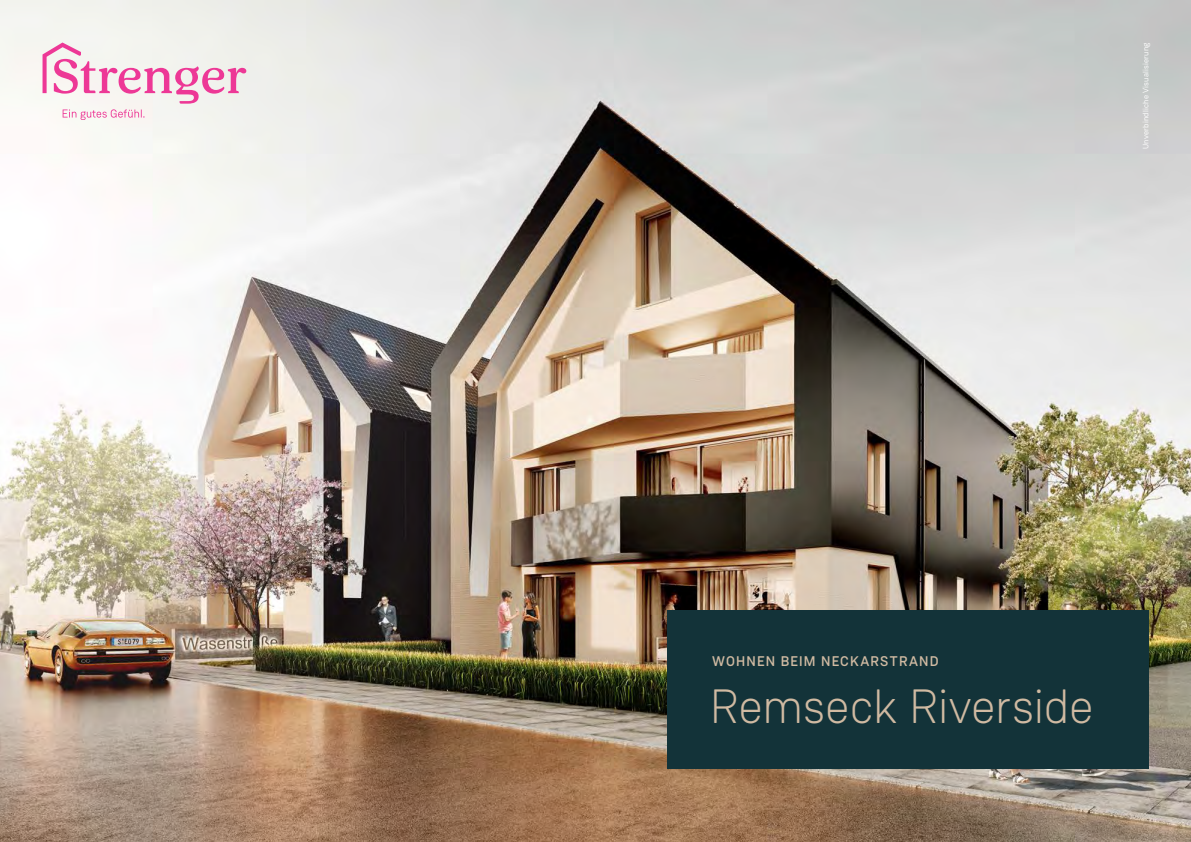
<style>
.page{position:relative;width:1191px;height:842px;background:#fff}
.page>*{position:absolute;margin:0;border:0;box-sizing:border-box;transform-origin:0 0}
.t1{font:300 48px "Weissenhof Grotesk";letter-spacing:-.01em;color:#d0baa2}
.t2{font:500 14px "Weissenhof Grotesk";letter-spacing:.08em;color:#d0baa2}
.t3{font:8px "Weissenhof Grotesk";letter-spacing:.02em;color:#fff}
</style>
<div class="page">
<img style="left:0;top:0;width:1191px;height:842px">
<svg style="left:43px;top:43px;width:203px;height:77px"></svg>
<div style="left:667px;top:611px;width:481px;height:158px;background:#133339"></div>
<p class="t3" style="left:1140px;top:149px;width:108px;rotate:-90deg">Unverbindliche Visualisierung</p>
<h2 class="t2" style="left:712px;top:652px;width:228px">WOHNEN BEIM NECKARSTRAND</h2>
<h1 class="t1" style="left:710px;top:678px;width:385px">Remseck Riverside</h1>
</div>
